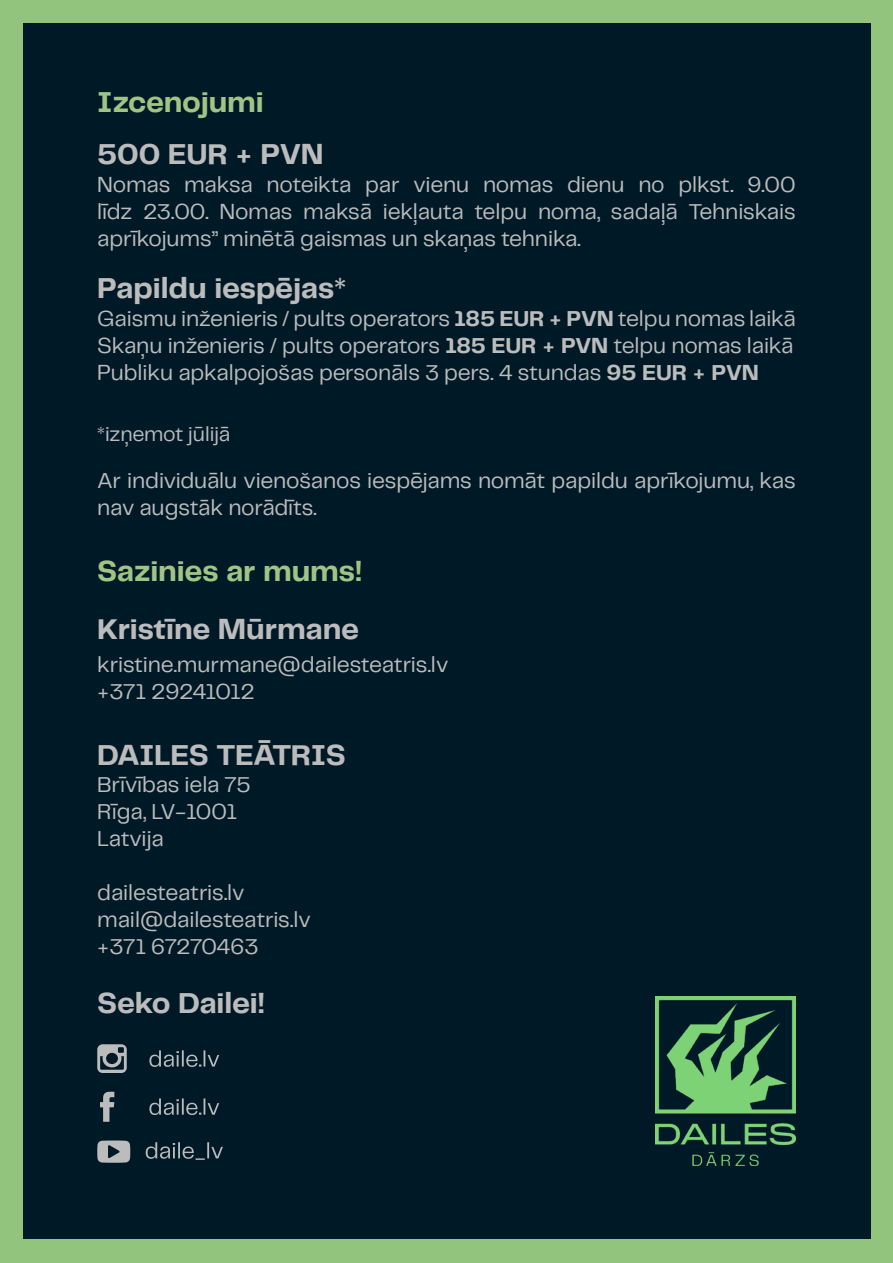
<style>
.page{position:relative;width:893px;height:1263px;background:#93c47e}
.page>*{position:absolute;margin:0;border:0;box-sizing:border-box;transform-origin:0 0}
.t1{font:700 30px "PP Telegraf";letter-spacing:-.01em;color:#bcbcbc}
.t2{font:700 30px "PP Telegraf";letter-spacing:-.005em;color:#9fc485}
.t3{font:700 30px "PP Telegraf";letter-spacing:-.03em;color:#bcbcbc}
.t4{font:22.5px/27px "PP Telegraf";letter-spacing:-.01em;color:#bcbcbc}
.t5{font:21px "PP Telegraf";letter-spacing:-.015em;color:#bcbcbc}
.s1{font-weight:700}
</style>
<div class="page">
<div style="left:23px;top:24px;width:847px;height:1215px;background:#001927"></div>
<img style="left:655px;top:996px;width:141px;height:169px">
<svg style="left:97px;top:1044px;width:30px;height:29px"></svg>
<svg style="left:100px;top:1092px;width:14px;height:30px"></svg>
<svg style="left:97px;top:1140px;width:33px;height:23px"></svg>
<svg style="left:149px;top:1098px;width:70px;height:17px"></svg>
<svg style="left:146px;top:1142px;width:77px;height:18px"></svg>
<svg style="left:149px;top:1050px;width:70px;height:17px"></svg>
<h1 class="t2" style="left:97px;top:82px;width:168px">Izcenojumi</h1>
<h1 class="t1" style="left:97px;top:134px;width:228px">500 EUR + PVN</h1>
<p class="t4" style="left:97px;top:170px;width:700px;text-align:justify">Nomas maksa noteikta par vienu nomas dienu no plkst. 9.00 līdz 23.00. Nomas maksā iekļauta telpu noma, sadaļā Tehniskais aprīkojums” minētā gaismas un skaņas tehnika.</p>
<h1 class="t1" style="left:97px;top:268px;width:251px">Papildu iespējas*</h1>
<p class="t4" style="left:97px;top:304px;width:700px;text-align:justify">Gaismu inženieris / pults operators <span class="s1">185 EUR + PVN</span> telpu nomas laikā Skaņu inženieris / pults operators <span class="s1">185 EUR + PVN</span> telpu nomas laikā Publiku apkalpojošas personāls 3 pers. 4 stundas <span class="s1">95 EUR + PVN</span></p>
<p class="t5" style="left:97px;top:420px;width:135px">*izņemot jūlijā</p>
<p class="t4" style="left:97px;top:466px;width:700px">Ar individuālu vienošanos iespējams nomāt papildu aprīkojumu, kas nav augstāk norādīts.</p>
<h1 class="t2" style="left:97px;top:550px;width:267px">Sazinies ar mums!</h1>
<h1 class="t1" style="left:97px;top:608px;width:263px">Kristīne Mūrmane</h1>
<p class="t4" style="left:97px;top:650px;width:353px">kristine.murmane@dailesteatris.lv +371 29241012</p>
<h1 class="t3" style="left:97px;top:734px;width:250px">DAILES TEĀTRIS</h1>
<p class="t4" style="left:97px;top:770px;width:155px">Brīvības iela 75<br>Rīga, LV-1001<br>Latvija</p>
<p class="t4" style="left:97px;top:879px;width:215px">dailesteatris.lv mail@dailesteatris.lv +371 67270463</p>
<h1 class="t1" style="left:97px;top:982px;width:169px">Seko Dailei!</h1>
</div>
